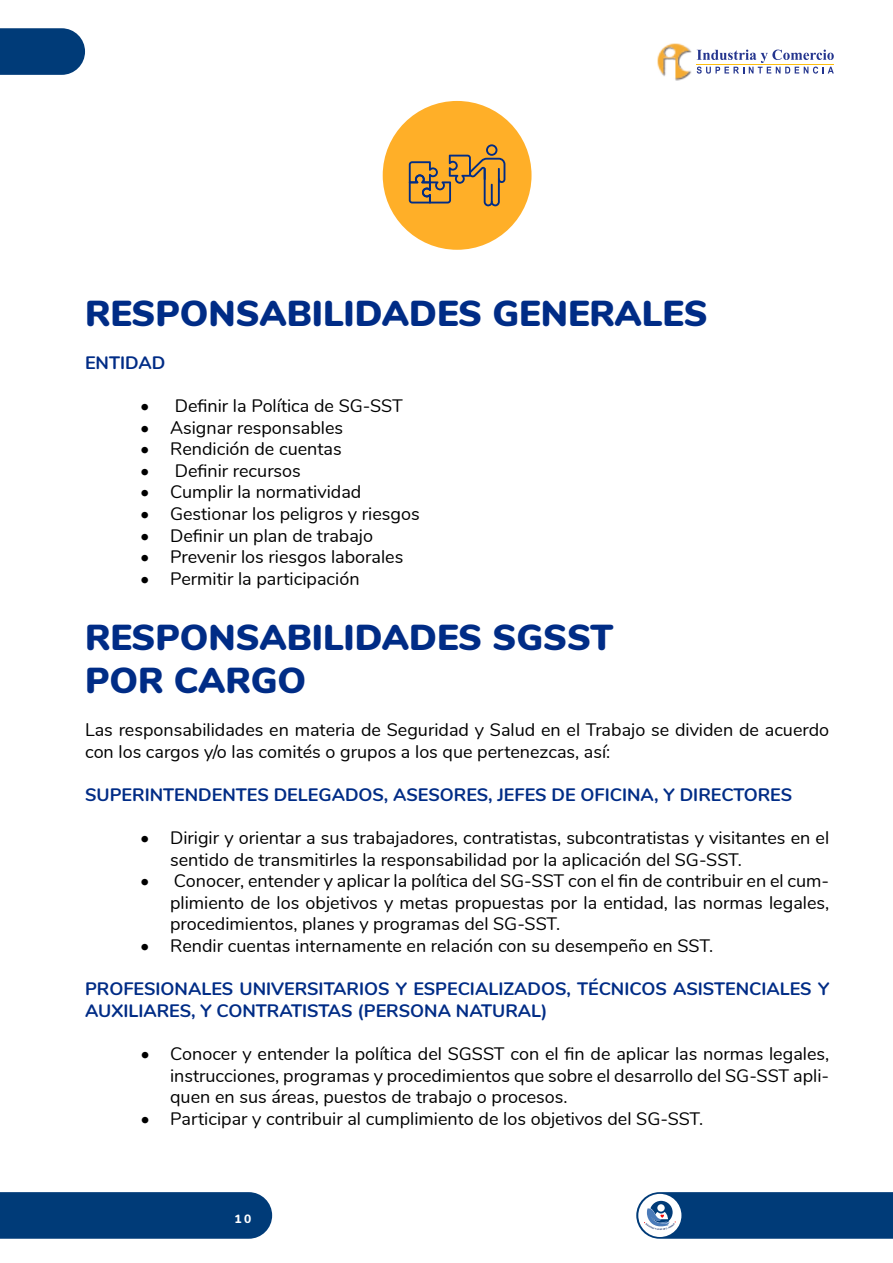
<style>
.page{position:relative;width:893px;height:1263px;background:#fff}
.page>*{position:absolute;margin:0;border:0;box-sizing:border-box;transform-origin:0 0}
.t1{font:900 36px/43.2px "Nunito";color:#002c86}
.t2{font:18px/21.6px "Nunito";color:#000}
.t3{font:700 18px/21.6px "Nunito";color:#002c86}
.t4{font:800 12px "Nunito";color:#fff}
</style>
<div class="page">
<div style="left:383px;top:101px;width:148px;height:149px;background:#ffaf28;border-radius:50%"></div>
<div style="left:0;top:1192px;width:272px;height:47px;background:#003b78"></div>
<svg style="left:0;top:28px;width:85px;height:47px"></svg>
<img style="left:657px;top:43px;width:35px;height:38px">
<svg style="left:697px;top:50px;width:137px;height:24px"></svg>
<svg style="left:636px;top:1192px;width:257px;height:47px"></svg>
<svg style="left:409px;top:144px;width:96px;height:62px"></svg>
<h1 class="t1" style="left:85px;top:289px;width:624px">RESPONSABILIDADES GENERALES</h1>
<p class="t3" style="left:85px;top:351px;width:82px">ENTIDAD</p>
<p class="t2" style="left:140px;top:394px;width:264px">• Definir la Política de SG-SST</p>
<p class="t2" style="left:140px;top:415px;width:204px">• Asignar responsables</p>
<p class="t2" style="left:140px;top:437px;width:203px">• Rendición de cuentas</p>
<p class="t2" style="left:140px;top:459px;width:162px">• Definir recursos</p>
<p class="t2" style="left:140px;top:480px;width:223px">• Cumplir la normatividad</p>
<p class="t2" style="left:140px;top:502px;width:281px">• Gestionar los peligros y riesgos</p>
<p class="t2" style="left:140px;top:523px;width:234px">• Definir un plan de trabajo</p>
<p class="t2" style="left:140px;top:545px;width:265px">• Prevenir los riesgos laborales</p>
<p class="t2" style="left:140px;top:567px;width:221px">• Permitir la participación</p>
<h1 class="t1" style="left:85px;top:613px;width:530px">RESPONSABILIDADES SGSST<br>POR CARGO</h1>
<p class="t2" style="left:85px;top:718px;width:746px">Las responsabilidades en materia de Seguridad y Salud en el Trabajo se dividen de acuerdo con los cargos y/o las comités o grupos a los que pertenezcas, así:</p>
<p class="t3" style="left:85px;top:783px;width:709px">SUPERINTENDENTES DELEGADOS, ASESORES, JEFES DE OFICINA, Y DIRECTORES</p>
<p class="t2" style="left:170px;top:826px;width:661px;text-indent:-30px">• Dirigir y orientar a sus trabajadores, contratistas, subcontratistas y visitantes en el sentido de transmitirles la responsabilidad por la aplicación del SG-SST.</p>
<p class="t2" style="left:170px;top:869px;width:661px;text-align:justify;text-indent:-30px">• Conocer, entender y aplicar la política del SG-SST con el fin de contribuir en el cum&shy;plimiento de los objetivos y metas propuestas por la entidad, las normas legales, procedimientos, planes y programas del SG-SST.</p>
<p class="t2" style="left:140px;top:934px;width:574px">• Rendir cuentas internamente en relación con su desempeño en SST.</p>
<p class="t3" style="left:85px;top:977px;width:746px">PROFESIONALES UNIVERSITARIOS Y ESPECIALIZADOS, TÉCNICOS ASISTENCIALES Y<br>AUXILIARES, Y CONTRATISTAS (PERSONA NATURAL)</p>
<p class="t2" style="left:170px;top:1042px;width:661px;text-align:justify;text-indent:-30px">• Conocer y entender la política del SGSST con el fin de aplicar las normas legales, instrucciones, programas y procedimientos que sobre el desarrollo del SG-SST apli&shy;quen en sus áreas, puestos de trabajo o procesos.</p>
<p class="t2" style="left:140px;top:1107px;width:565px">• Participar y contribuir al cumplimiento de los objetivos del SG-SST.</p>
<p class="t4" style="left:234px;top:1210px;width:18px">10</p>
</div>
